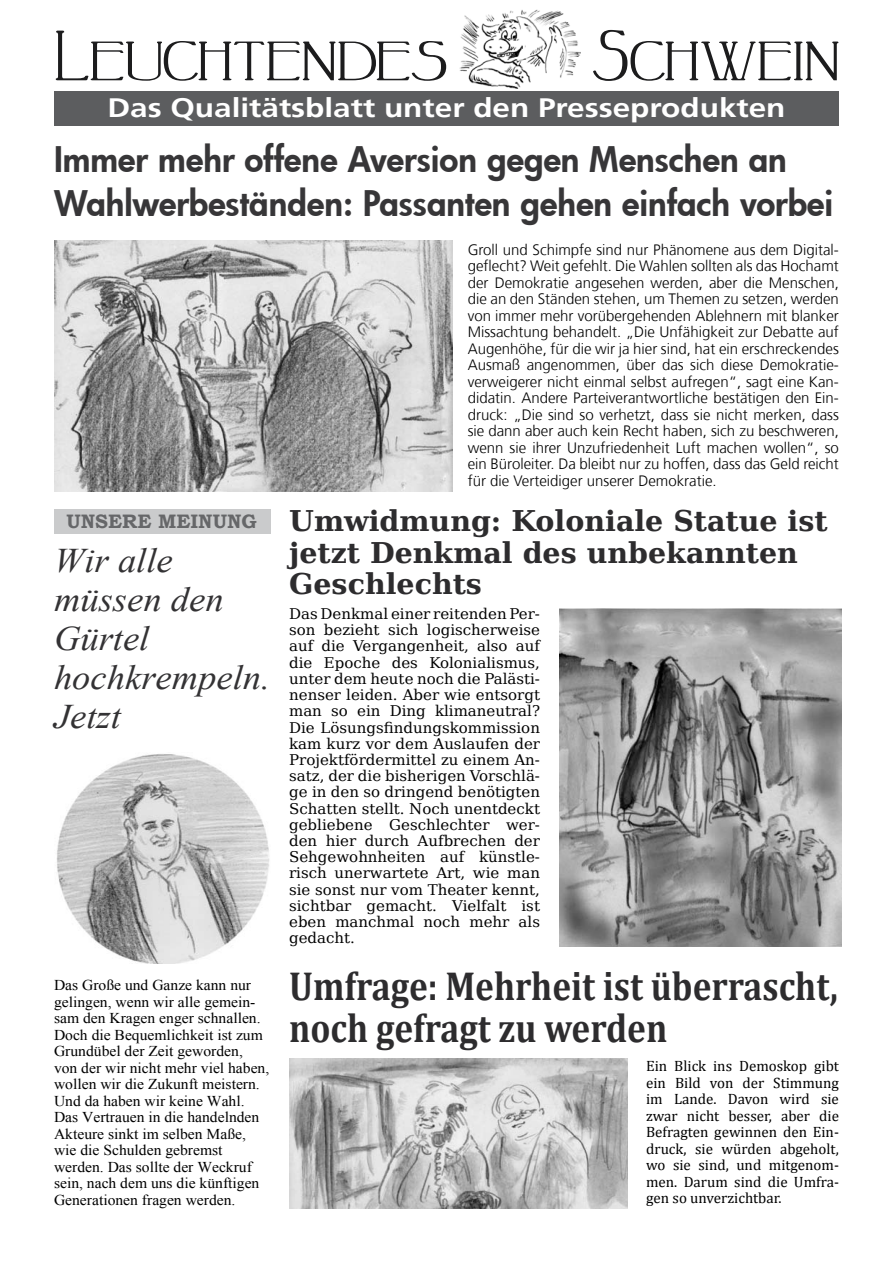
<style>
.page{position:relative;width:893px;height:1263px;background:#fff}
.page>*{position:absolute;margin:0;border:0;box-sizing:border-box;transform-origin:0 0}
.t1{font:68.85px "Peake";letter-spacing:-.005em;color:#1c1c1d;scale:1.11 1}
.t2{font:700 40.65px/42px "Cambria";color:#2d2c2e;scale:.87 1}
.t3{font:800 34.5px/43.5px "Futura";color:#373638}
.t4{font:italic 34.5px/39px "Times New Roman";color:#333234;scale:1.06 1}
.t5{font:700 28.5px/31.5px "Bitstream Vera Serif";color:#2d2c2e}
.t6{font:700 26.55px "Frutiger";color:#fff;scale:1.19 1}
.t7{font:300 15px/16.5px "Frutiger";color:#000;text-align:justify}
.t8{font:15px/16.5px "Times New Roman";color:#000;scale:1.04 1}
.t9{font:15px/16.5px "Cambria";color:#000;text-align:justify}
.t10{font:14.7px/16.2px "Bitstream Vera Serif";color:#000;text-align:justify}
.s1{font-family:"Bookman Old Style";font-size:19.5px;color:#666769}
</style>
<div class="page">
<img style="left:289px;top:1058px;width:339px;height:151px">
<div style="left:54px;top:92px;width:785px;height:34px;background:#5c5d5f"></div>
<img style="left:460px;top:10px;width:121px;height:78px">
<div style="left:54px;top:510px;width:216px;height:24px;background:#cacbcc"></div>
<img style="left:56px;top:754px;width:214px;height:209px">
<img style="left:559px;top:608px;width:282px;height:339px">
<img style="left:54px;top:240px;width:398px;height:251px">
<h1 class="t1" style="left:54px;top:16px;width:356px">Leuchtendes</h1>
<h1 class="t1" style="left:592px;top:16px;width:225px">Schwein</h1>
<h3 class="t6" style="left:107px;top:91px;width:571px">Das Qualitätsblatt unter den Presseprodukten</h3>
<h3 class="t3" style="left:54px;top:137px;width:781px">Immer mehr offene Aversion gegen Menschen an<br>Wahlwerbeständen: Passanten gehen einfach vorbei</h3>
<p class="t7" style="left:468px;top:242px;width:373px">Groll und Schimpfe sind nur Phänomene aus dem Digital&shy;geflecht? Weit gefehlt. Die Wahlen sollten als das Hochamt der Demokratie angesehen werden, aber die Menschen, die an den Ständen stehen, um Themen zu setzen, werden von immer mehr vorübergehenden Ablehnern mit blanker Missachtung behandelt. „Die Unfähigkeit zur Debatte auf Augenhöhe, für die wir ja hier sind, hat ein erschreckendes Ausmaß angenommen, über das sich diese Demokratie&shy;verweigerer nicht einmal selbst aufregen“, sagt eine Kan&shy;didatin. Andere Parteiverantwortliche bestätigen den Ein&shy;druck: „Die sind so verhetzt, dass sie nicht merken, dass sie dann aber auch kein Recht haben, sich zu beschweren, wenn sie ihrer Unzufriedenheit Luft machen wollen“, so ein Büroleiter. Da bleibt nur zu hoffen, dass das Geld reicht für die Verteidiger unserer Demokratie.</p>
<h3 class="t5" style="left:289px;top:505px;width:540px;text-indent:-223px"><span class="s1">UNSERE MEINUNG</span> Umwidmung: Koloniale Statue ist jetzt Denkmal des unbekannten<br>Geschlechts</h3>
<h3 class="t4" style="left:54px;top:540px;width:206px">Wir alle müssen den<br>Gürtel hochkrempeln.<br>Jetzt</h3>
<p class="t10" style="left:289px;top:606px;width:252px">Das Denkmal einer reitenden Per&shy;son bezieht sich logischerweise auf die Vergangenheit, also auf die Epoche des Kolonialismus, unter dem heute noch die Palästi&shy;nenser leiden. Aber wie entsorgt man so ein Ding klimaneutral?<br>Die Lösungsfindungskommission kam kurz vor dem Auslaufen der Projektfördermittel zu einem An&shy;satz, der die bisherigen Vorschlä&shy;ge in den so dringend benötigten Schatten stellt. Noch unentdeckt gebliebene Geschlechter wer&shy;den hier durch Aufbrechen der Sehgewohnheiten auf künstle&shy;risch unerwartete Art, wie man sie sonst nur vom Theater kennt, sichtbar gemacht. Vielfalt ist eben manchmal noch mehr als gedacht.</p>
<p class="t8" style="left:54px;top:977px;width:209px">Das Große und Ganze kann nur gelingen, wenn wir alle gemein&shy;sam den Kragen enger schnallen.<br>Doch die Bequemlichkeit ist zum<br>Grundübel der Zeit geworden, von der wir nicht mehr viel haben, wollen wir die Zukunft meistern.<br>Und da haben wir keine Wahl.<br>Das Vertrauen in die handelnden<br>Akteure sinkt im selben Maße, wie die Schulden gebremst werden. Das sollte der Weckruf sein, nach dem uns die künftigen<br>Generationen fragen werden.</p>
<h2 class="t2" style="left:289px;top:964px;width:632px">Umfrage: Mehrheit ist überrascht, noch gefragt zu werden</h2>
<p class="t9" style="left:646px;top:1058px;width:194px">Ein Blick ins Demoskop gibt ein Bild von der Stimmung im Lande. Davon wird sie zwar nicht besser, aber die Befragten gewinnen den Ein&shy;druck, sie würden abgeholt, wo sie sind, und mitgenom&shy;men. Darum sind die Umfra&shy;gen so unverzichtbar.</p>
</div>
